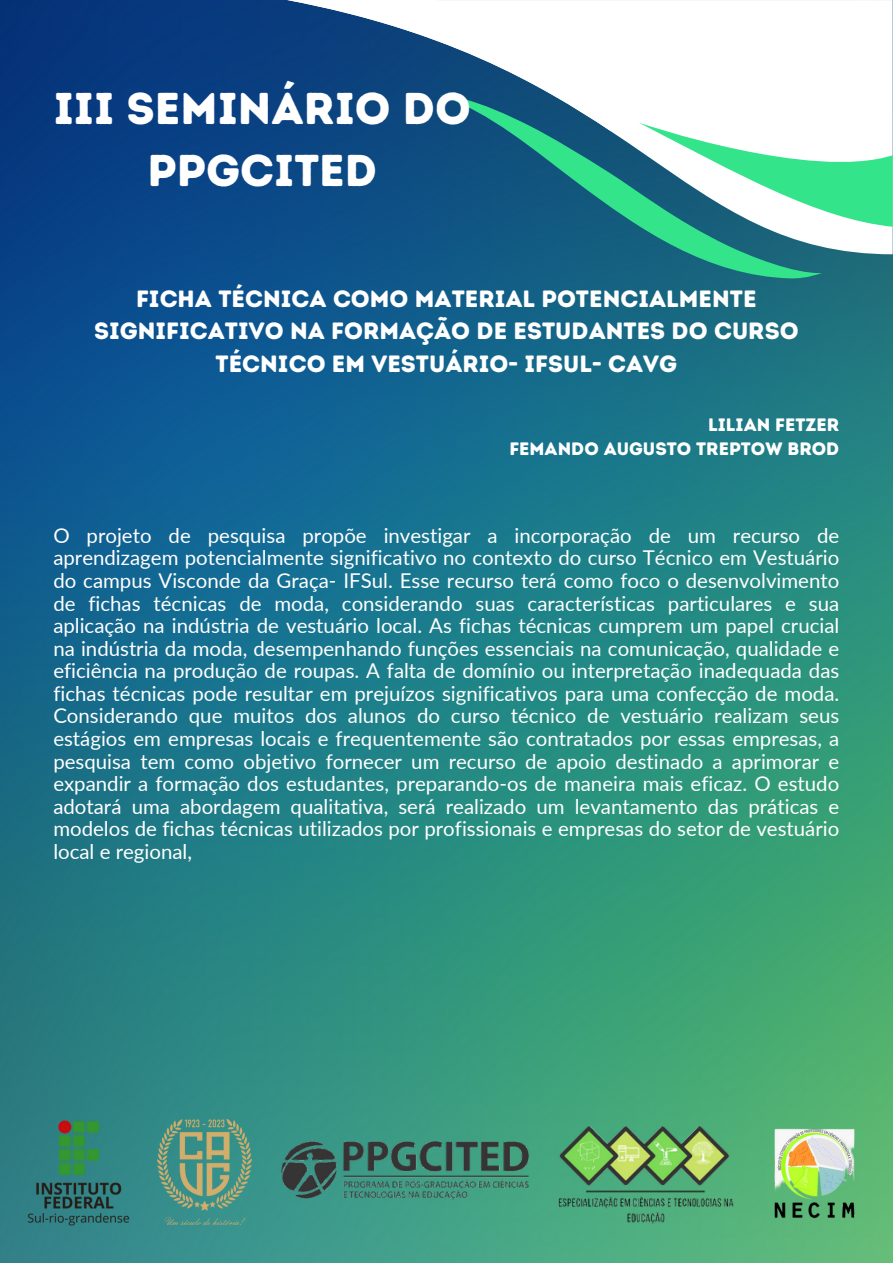
<style>
.page{position:relative;width:893px;height:1264px;background:#fff}
.page>*{position:absolute;margin:0;border:0;box-sizing:border-box;transform-origin:0 0}
.t1{font:44.55px/61.8px "Intro Rust Base";color:#fff;text-align:center}
.t2{font:23.55px/32.5px "Intro Rust Base";color:#fff;text-align:center}
.t3{font:20.4px/22.5px "Lato";color:#fff;text-align:justify}
.t4{font:18px "Intro Rust Base";color:#fff}
</style>
<div class="page">
<img style="left:0;top:0;width:892px;height:1262px">
<svg style="left:287px;top:0;width:605px;height:254px"></svg>
<svg style="left:439px;top:95px;width:382px;height:184px;fill:#135d81"></svg>
<svg style="left:638px;top:123px;width:254px;height:104px"></svg>
<svg style="left:287px;top:0;width:324px;height:131px"></svg>
<img style="left:21px;top:1115px;width:115px;height:115px">
<img style="left:157px;top:1119px;width:94px;height:105px">
<img style="left:281px;top:1141px;width:248px;height:61px">
<img style="left:552px;top:1126px;width:190px;height:99px">
<img style="left:762px;top:1118px;width:109px;height:110px">
<p class="t1" style="left:54px;top:77px;width:418px">III SEMINÁRIO DO<br>PPGCITED</p>
<p class="t2" style="left:94px;top:282px;width:706px">FICHA TÉCNICA COMO MATERIAL POTENCIALMENTE<br>SIGNIFICATIVO NA FORMAÇÃO DE ESTUDANTES DO CURSO<br>TÉCNICO EM VESTUÁRIO- IFSUL- CAVG</p>
<p class="t4" style="left:708px;top:413px;width:133px">LILIAN FETZER</p>
<p class="t4" style="left:509px;top:438px;width:331px">FEMANDO AUGUSTO TREPTOW BROD</p>
<p class="t3" style="left:53px;top:523px;width:787px">O projeto de pesquisa propõe investigar a incorporação de um recurso de aprendizagem potencialmente significativo no contexto do curso Técnico em Vestuário do campus Visconde da Graça- IFSul. Esse recurso terá como foco o desenvolvimento de fichas técnicas de moda, considerando suas características particulares e sua aplicação na indústria de vestuário local. As fichas técnicas cumprem um papel crucial na indústria da moda, desempenhando funções essenciais na comunicação, qualidade e eficiência na produção de roupas. A falta de domínio ou interpretação inadequada das fichas técnicas pode resultar em prejuízos significativos para uma confecção de moda.<br>Considerando que muitos dos alunos do curso técnico de vestuário realizam seus estágios em empresas locais e frequentemente são contratados por essas empresas, a pesquisa tem como objetivo fornecer um recurso de apoio destinado a aprimorar e expandir a formação dos estudantes, preparando-os de maneira mais eficaz. O estudo adotará uma abordagem qualitativa, será realizado um levantamento das práticas e modelos de fichas técnicas utilizados por profissionais e empresas do setor de vestuário local e regional,</p>
</div>
